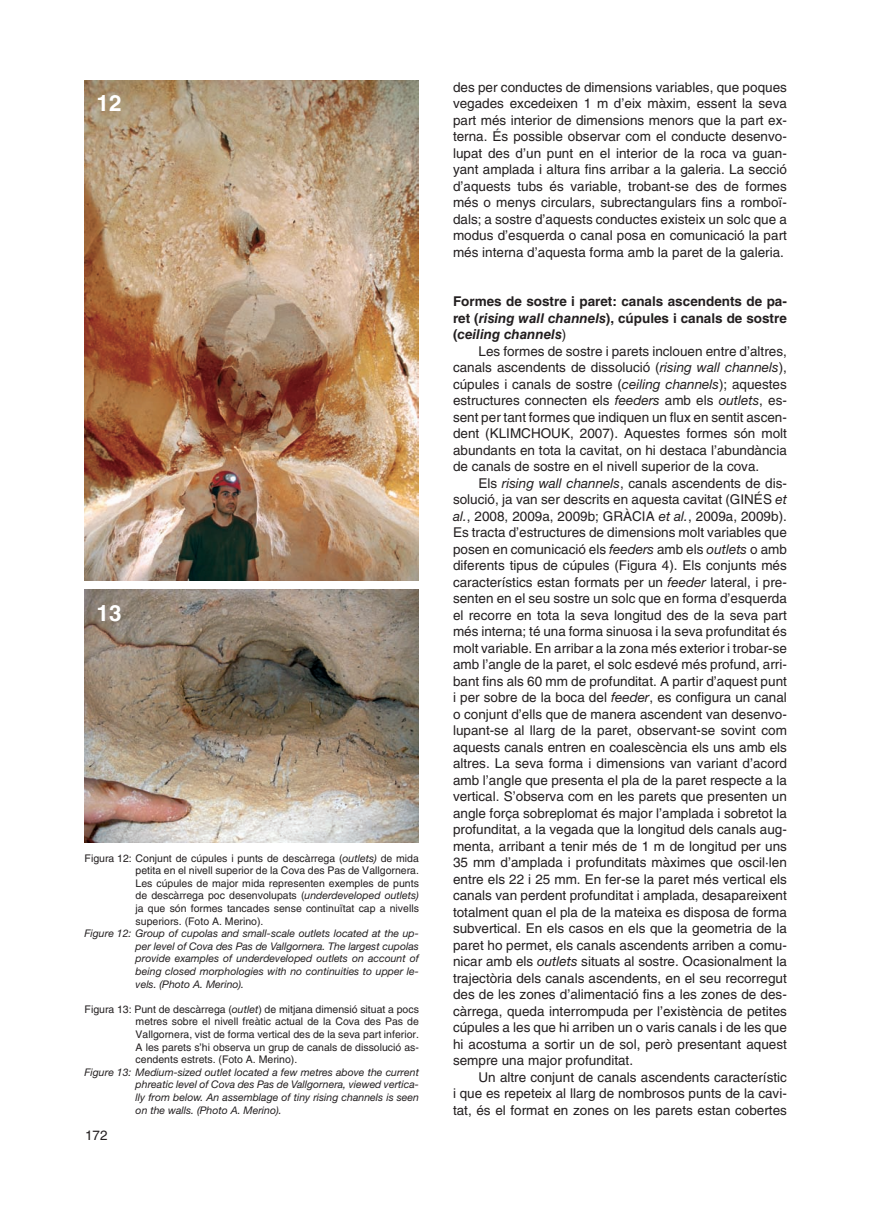
<style>
.page{position:relative;width:872px;height:1212px;background:#fff}
.page>*{position:absolute;margin:0;border:0;box-sizing:border-box;transform-origin:0 0}
.t1{font:700 22.5px "Helvetica LT Std";color:#fff}
.t2{font:13.5px/16.5px "Helvetica LT Std";color:#231f20;text-align:justify}
.t3{font:700 13.5px/16.5px "Helvetica LT Std";color:#231f20;text-align:justify}
.t4{font:10.5px/12.6px "Helvetica LT Std";color:#231f20;text-align:justify}
.t5{font:italic 10.5px/12.6px "Helvetica Neue LT Std";color:#231f20;text-align:justify}
.s1{font-family:"Helvetica Neue LT Std";font-style:italic}
.s2{font-style:italic}
.s3{font-weight:400}
</style>
<div class="page">
<img style="left:85px;top:81px;width:334px;height:499px">
<img style="left:85px;top:590px;width:333px;height:252px">
<h1 class="t1" style="left:97px;top:89px;width:27px">12</h1>
<h1 class="t1" style="left:97px;top:599px;width:27px">13</h1>
<p class="t4" style="left:136px;top:851px;width:285px;text-indent:-51px">Figura 12: Conjunt de cúpules i punts de descàrrega (<span class="s1">outlets)</span> de mida petita en el nivell superior de la Cova des Pas de Vallgornera.<br>Les cúpules de major mida representen exemples de punts de descàrrega poc desenvolupats (<span class="s1">underdeveloped outlets) </span>ja que són formes tancades sense continuïtat cap a nivells superiors. (Foto A. Merino).</p>
<p class="t5" style="left:136px;top:927px;width:285px;text-indent:-51px">Figure 12: Group of cupolas and small-scale outlets located at the up&shy;per level of Cova des Pas de Vallgornera. The largest cupolas provide examples of underdeveloped outlets on account of being closed morphologies with no continuities to upper le&shy;vels. (Photo A. Merino).</p>
<p class="t4" style="left:136px;top:1003px;width:285px;text-indent:-51px">Figura 13: Punt de descàrrega (<span class="s1">outlet</span>) de mitjana dimensió situat a pocs metres sobre el nivell freàtic actual de la Cova des Pas de Vallgornera, vist de forma vertical des de la seva part inferior.<br>A les parets s’hi observa un grup de canals de dissolució as&shy;cendents estrets. (Foto A. Merino).</p>
<p class="t5" style="left:136px;top:1065px;width:285px;text-indent:-51px">Figure 13: Medium-sized outlet located a few metres above the current phreatic level of Cova des Pas de Vallgornera, viewed vertica&shy;lly from below. An assemblage of tiny rising channels is seen on the walls. (Photo A. Merino).</p>
<p class="t2" style="left:85px;top:1126px;width:24px">172</p>
<p class="t2" style="left:453px;top:79px;width:335px">des per conductes de dimensions variables, que poques vegades excedeixen 1 m d’eix màxim, essent la seva part més interior de dimensions menors que la part ex&shy;terna. És possible observar com el conducte desenvo&shy;lupat des d’un punt en el interior de la roca va guan&shy;yant amplada i altura fins arribar a la galeria. La secció d’aquests tubs és variable, trobant-se des de formes més o menys circulars, subrectangulars fins a romboï&shy;dals; a sostre d’aquests conductes existeix un solc que a modus d’esquerda o canal posa en comunicació la part més interna d’aquesta forma amb la paret de la galeria.</p>
<p class="t3" style="left:453px;top:293px;width:335px">Formes de sostre i paret: canals ascendents de pa&shy;ret (<span class="s2">rising wall channels</span>), cúpules i canals de sostre (<span class="s2">ceiling channels</span><span class="s3">)</span></p>
<p class="t2" style="left:453px;top:343px;width:335px;text-indent:26px">Les formes de sostre i parets inclouen entre d’altres, canals ascendents de dissolució (<span class="s1">rising wall channels</span>), cúpules i canals de sostre (<span class="s1">ceiling channels</span>); aquestes estructures connecten els <span class="s1">feeders</span> amb els <span class="s1">outlets</span>, es&shy;sent per tant formes que indiquen un flux en sentit ascen&shy;dent (KLIMCHOUK, 2007). Aquestes formes són molt abundants en tota la cavitat, on hi destaca l’abundància de canals de sostre en el nivell superior de la cova.</p>
<p class="t2" style="left:453px;top:475px;width:335px;text-indent:26px">Els <span class="s1">rising wall channels</span>, canals ascendents de dis&shy;solució, ja van ser descrits en aquesta cavitat (GINÉS <span class="s1">et al.</span>, 2008, 2009a, 2009b; GRÀCIA <span class="s1">et al.</span>, 2009a, 2009b).<br>Es tracta d’estructures de dimensions molt variables que posen en comunicació els <span class="s1">feeders</span> amb els <span class="s1">outlets</span> o amb diferents tipus de cúpules (Figura 4). Els conjunts més característics estan formats per un <span class="s1">feeder</span> lateral, i pre&shy;senten en el seu sostre un solc que en forma d’esquerda el recorre en tota la seva longitud des de la seva part més interna; té una forma sinuosa i la seva profunditat és molt variable. En arribar a la zona més exterior i trobar-se amb l’angle de la paret, el solc esdevé més profund, arri&shy;bant fins als 60 mm de profunditat. A partir d’aquest punt i per sobre de la boca del <span class="s1">feeder</span>, es configura un canal o conjunt d’ells que de manera ascendent van desenvo&shy;lupant-se al llarg de la paret, observant-se sovint com aquests canals entren en coalescència els uns amb els altres. La seva forma i dimensions van variant d’acord amb l’angle que presenta el pla de la paret respecte a la vertical. S’observa com en les parets que presenten un angle força sobreplomat és major l’amplada i sobretot la profunditat, a la vegada que la longitud dels canals aug&shy;menta, arribant a tenir més de 1 m de longitud per uns 35 mm d’amplada i profunditats màximes que oscil·len entre els 22 i 25 mm. En fer-se la paret més vertical els canals van perdent profunditat i amplada, desapareixent totalment quan el pla de la mateixa es disposa de forma subvertical. En els casos en els que la geometria de la paret ho permet, els canals ascendents arriben a comu&shy;nicar amb els <span class="s1">outlets</span> situats al sostre. Ocasionalment la trajectòria dels canals ascendents, en el seu recorregut des de les zones d’alimentació fins a les zones de des&shy;càrrega, queda interrompuda per l’existència de petites cúpules a les que hi arriben un o varis canals i de les que hi acostuma a sortir un de sol, però presentant aquest sempre una major profunditat.</p>
<p class="t2" style="left:453px;top:1069px;width:335px;text-indent:26px">Un altre conjunt de canals ascendents característic i que es repeteix al llarg de nombrosos punts de la cavi&shy;tat, és el format en zones on les parets estan cobertes</p>
</div>
